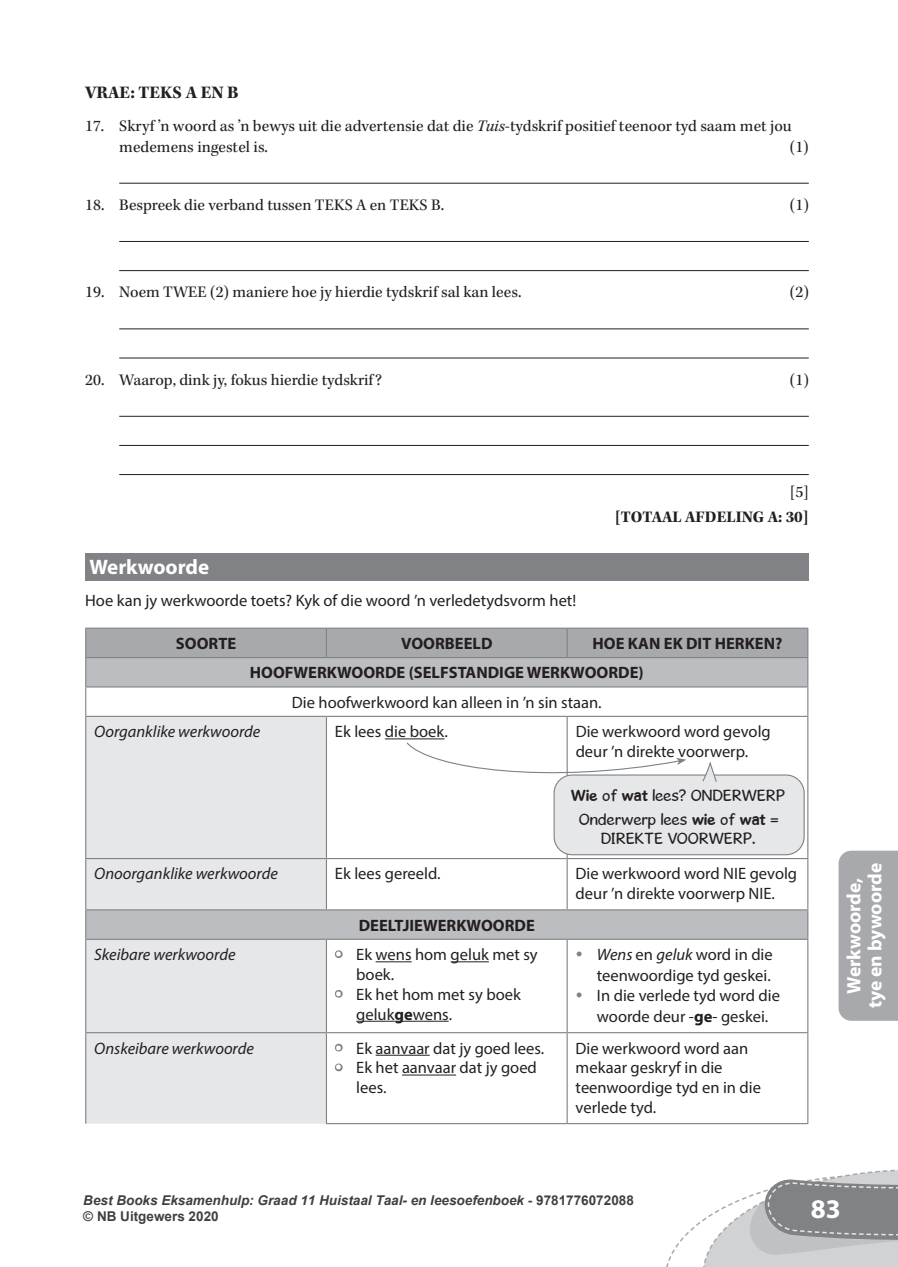
<style>
.page{position:relative;width:898px;height:1267px;background:#fff}
.page>*{position:absolute;margin:0;border:0;box-sizing:border-box;transform-origin:0 0}
.t1{font:700 27px "Myriad Pro";color:#fff}
.t2{font:700 21px "Myriad Pro";color:#fff}
.t3{font:700 19.5px/21px "Myriad Pro";color:#fff;text-align:center}
.t4{font:700 18px "Kepler Std";letter-spacing:.005em;color:#231f20}
.t5{font:16.5px/19.8px "Myriad Pro";color:#231f20}
.t6{font:16.5px/20.7px "Kepler Std";color:#231f20}
.t7{font:700 16.5px/29.4px "Myriad Pro";color:#231f20}
.t8{font:italic 16.5px "Myriad Pro";color:#231f20}
.t9{font:16.5px/23.7px "Gosmick Sans";color:#231f20;text-align:center}
.t10{font:700 16.5px "Kepler Std";color:#231f20}
.t11{font:italic 700 13.5px/16.2px "Arial";color:#404040}
.s1{font-style:italic}
.s2{font-weight:700}
.s3{color:#808285}
.s4{font-style:normal}
</style>
<div class="page">
<div style="left:838px;top:850px;width:59px;height:171px;background:#a8a9ad"></div>
<hr style="left:119px;top:183px;width:689px;height:1px;background:#231f20">
<hr style="left:119px;top:241px;width:689px;height:1px;background:#231f20">
<hr style="left:119px;top:270px;width:689px;height:1px;background:#231f20">
<hr style="left:119px;top:328px;width:689px;height:1px;background:#231f20">
<hr style="left:119px;top:358px;width:689px;height:1px;background:#231f20">
<hr style="left:119px;top:416px;width:689px;height:1px;background:#231f20">
<hr style="left:119px;top:445px;width:689px;height:1px;background:#231f20">
<hr style="left:119px;top:474px;width:689px;height:1px;background:#231f20">
<div style="left:85px;top:554px;width:723px;height:27px;background:#808285"></div>
<svg style="left:326px;top:717px;width:480px;height:221px"></svg>
<svg style="left:86px;top:717px;width:240px;height:406px;background:#dfe0e2"></svg>
<hr style="left:566px;top:717px;width:1px;height:141px;background:#808285">
<hr style="left:85px;top:858px;width:241px;height:1px;background:#808285">
<hr style="left:326px;top:858px;width:241px;height:1px;background:#808285">
<hr style="left:567px;top:858px;width:241px;height:1px;background:#808285">
<hr style="left:566px;top:859px;width:1px;height:50px;background:#808285">
<hr style="left:566px;top:940px;width:1px;height:92px;background:#808285">
<hr style="left:85px;top:1032px;width:241px;height:1px;background:#808285">
<hr style="left:326px;top:1032px;width:241px;height:1px;background:#808285">
<hr style="left:567px;top:1032px;width:241px;height:1px;background:#808285">
<hr style="left:566px;top:1033px;width:1px;height:90px;background:#808285">
<hr style="left:85px;top:627px;width:241px;height:2px;background:#808285">
<hr style="left:326px;top:627px;width:241px;height:2px;background:#808285">
<hr style="left:567px;top:627px;width:241px;height:2px;background:#808285">
<hr style="left:806px;top:629px;width:2px;height:28px;background:#808285">
<hr style="left:806px;top:717px;width:2px;height:141px;background:#808285">
<hr style="left:806px;top:859px;width:2px;height:50px;background:#808285">
<hr style="left:85px;top:717px;width:1px;height:141px;background:#808285">
<hr style="left:326px;top:717px;width:1px;height:141px;background:#808285">
<hr style="left:85px;top:859px;width:1px;height:50px;background:#808285">
<hr style="left:326px;top:859px;width:1px;height:50px;background:#808285">
<hr style="left:85px;top:909px;width:241px;height:1px;background:#808285">
<svg style="left:85px;top:910px;width:1px;height:28px"></svg>
<hr style="left:326px;top:909px;width:241px;height:1px;background:#808285">
<hr style="left:567px;top:909px;width:241px;height:1px;background:#808285">
<hr style="left:806px;top:910px;width:2px;height:28px;background:#808285">
<hr style="left:326px;top:938px;width:241px;height:2px;background:#808285">
<hr style="left:567px;top:938px;width:241px;height:2px;background:#808285">
<hr style="left:806px;top:940px;width:2px;height:92px;background:#808285">
<hr style="left:806px;top:1033px;width:2px;height:90px;background:#808285">
<hr style="left:85px;top:938px;width:241px;height:2px;background:#808285">
<hr style="left:85px;top:940px;width:1px;height:92px;background:#808285">
<hr style="left:326px;top:940px;width:1px;height:92px;background:#808285">
<hr style="left:85px;top:1033px;width:1px;height:90px;background:#808285">
<hr style="left:326px;top:1033px;width:1px;height:90px;background:#808285">
<hr style="left:567px;top:657px;width:241px;height:1px;background:#808285">
<hr style="left:806px;top:658px;width:2px;height:28px;background:#808285">
<svg style="left:85px;top:628px;width:722px;height:88px"></svg>
<hr style="left:326px;top:686px;width:241px;height:1px;background:#808285">
<hr style="left:567px;top:686px;width:241px;height:1px;background:#808285">
<hr style="left:806px;top:687px;width:2px;height:29px;background:#808285">
<hr style="left:85px;top:716px;width:241px;height:1px;background:#808285">
<hr style="left:326px;top:716px;width:241px;height:1px;background:#808285">
<hr style="left:567px;top:716px;width:241px;height:1px;background:#808285">
<hr style="left:326px;top:1123px;width:241px;height:1px;background:#808285">
<hr style="left:567px;top:1123px;width:241px;height:1px;background:#808285">
<hr style="left:384px;top:738px;width:60px;height:1px;background:#231f20">
<hr style="left:375px;top:961px;width:36px;height:1px;background:#231f20">
<hr style="left:450px;top:961px;width:38px;height:1px;background:#231f20">
<hr style="left:356px;top:1021px;width:38px;height:1px;background:#231f20">
<svg style="left:394px;top:1021px;width:18px;height:1px"></svg>
<hr style="left:412px;top:1021px;width:36px;height:1px;background:#231f20">
<hr style="left:375px;top:1055px;width:54px;height:1px;background:#231f20">
<hr style="left:402px;top:1074px;width:54px;height:1px;background:#231f20">
<svg style="left:405px;top:741px;width:281px;height:43px"></svg>
<div style="left:554px;top:775px;width:249px;height:79px;background:#e6e7e9;border-radius:18px"></div>
<div style="left:553px;top:774px;width:251px;height:81px;border:1px solid #808285;border-radius:18px"></div>
<svg style="left:701px;top:759px;width:16px;height:23px"></svg>
<svg style="left:666px;top:1169px;width:232px;height:98px"></svg>
<p class="t4" style="left:85px;top:82px;width:155px">V RAE: TEKS A EN B</p>
<p class="t6" style="left:119px;top:116px;width:673px;text-indent:-34px">17. Skryf ’n woord as ’n bewys uit die advertensie dat die <span class="s1">Tuis</span>-tydskrif positief teenoor tyd saam met jou medemens ingestel is.</p>
<p class="t6" style="left:789px;top:137px;width:20px">(1)</p>
<p class="t6" style="left:85px;top:195px;width:360px">18. Bespreek die verband tussen TEKS A en TEKS B.</p>
<p class="t6" style="left:789px;top:195px;width:20px">(1)</p>
<p class="t6" style="left:85px;top:283px;width:437px">19. Noem TWEE (2) maniere hoe jy hierdie tydskrif sal kan lees.</p>
<p class="t6" style="left:789px;top:283px;width:20px">(2)</p>
<p class="t6" style="left:85px;top:370px;width:298px">20. Waarop, dink jy, fokus hierdie tydskrif?</p>
<p class="t6" style="left:789px;top:370px;width:20px">(1)</p>
<p class="t6" style="left:789px;top:482px;width:20px">[5]</p>
<p class="t10" style="left:614px;top:507px;width:195px">[TOTAAL AFDELING A: 30]</p>
<p class="t2" style="left:89px;top:553px;width:121px">Werkwoorde</p>
<p class="t5" style="left:85px;top:591px;width:492px">Hoe kan jy werkwoorde toets? Kyk of die woord ’n verledetydsvorm het!</p>
<p class="t7" style="left:176px;top:628px;width:62px">SOORTE</p>
<p class="t7" style="left:401px;top:628px;width:93px">VOORBEELD</p>
<p class="t7" style="left:250px;top:628px;width:534px;text-indent:342px">HOE KAN EK DIT HERKEN?<br>HOOFWERKWOORDE (SELFSTANDIGE WERKWOORDE)</p>
<p class="t5" style="left:292px;top:692px;width:311px">Die hoofwerkwoord kan alleen in ’n sin staan.</p>
<p class="t8" style="left:94px;top:721px;width:167px">Oorganklike werkwoorde</p>
<p class="t5" style="left:335px;top:721px;width:114px">Ek lees die boek.</p>
<p class="t5" style="left:575px;top:721px;width:196px">Die werkwoord word gevolg deur ’n direkte voorwerp.</p>
<p class="t9" style="left:570px;top:783px;width:216px"><span class="s2">Wie</span> of <span class="s2">wat</span> lees? ONDERWERP<br>Onderwerp lees <span class="s2">wie</span> of <span class="s2">wat</span> =</p>
<p class="t9" style="left:600px;top:827px;width:156px">DIREKTE VOORWERP.</p>
<p class="t8" style="left:94px;top:863px;width:185px">Onoorganklike werkwoorde</p>
<p class="t5" style="left:335px;top:864px;width:107px">Ek lees gereeld.</p>
<p class="t5" style="left:575px;top:864px;width:223px">Die werkwoord word NIE gevolg deur ’n direkte voorwerp NIE.</p>
<p class="t7" style="left:358px;top:910px;width:178px">DEELTJIEWERKWOORDE</p>
<p class="t8" style="left:94px;top:944px;width:143px">Skeibare werkwoorde</p>
<p class="t5" style="left:356px;top:944px;width:183px;text-indent:-21px"><span class="s3">•</span> Ek wens hom geluk met sy boek.</p>
<p class="t5" style="left:356px;top:984px;width:166px;text-indent:-21px"><span class="s3">•</span> Ek het hom met sy boek geluk<span class="s2">ge</span>wens.</p>
<p class="t5" style="left:575px;top:944px;width:198px;line-height:20.7px;text-align:right"><span class="s3">•</span> <span class="s1">Wens</span> en <span class="s1">geluk</span> word in die teenwoordige tyd geskei.</p>
<p class="t5" style="left:575px;top:985px;width:206px;line-height:20.7px;text-align:center"><span class="s3">•</span> In die verlede tyd word die woorde deur -<span class="s2">ge</span>- geskei.</p>
<p class="t8" style="left:94px;top:1038px;width:161px">Onskeibare werkwoorde</p>
<p class="t5" style="left:335px;top:1038px;width:211px"><span class="s3">•</span> Ek aanvaar dat jy goed lees.</p>
<p class="t5" style="left:356px;top:1057px;width:182px;text-indent:-21px"><span class="s3">•</span> Ek het aanvaar dat jy goed lees.</p>
<p class="t5" style="left:575px;top:1038px;width:187px">Die werkwoord word aan mekaar geskryf in die teenwoordige tyd en in die verlede tyd.</p>
<p class="t3" style="left:842px;top:1008px;width:147px;rotate:-90deg">Werkwoorde, tye en bywoorde</p>
<p class="t11" style="left:83px;top:1192px;width:551px">Best Books Eksamenhulp: Graad 11 Huistaal Taal- en leesoefenboek <span class="s4">- 9781776072088 © NB Uitgewers 2020</span></p>
<h1 class="t1" style="left:810px;top:1191px;width:31px">83</h1>
</div>
